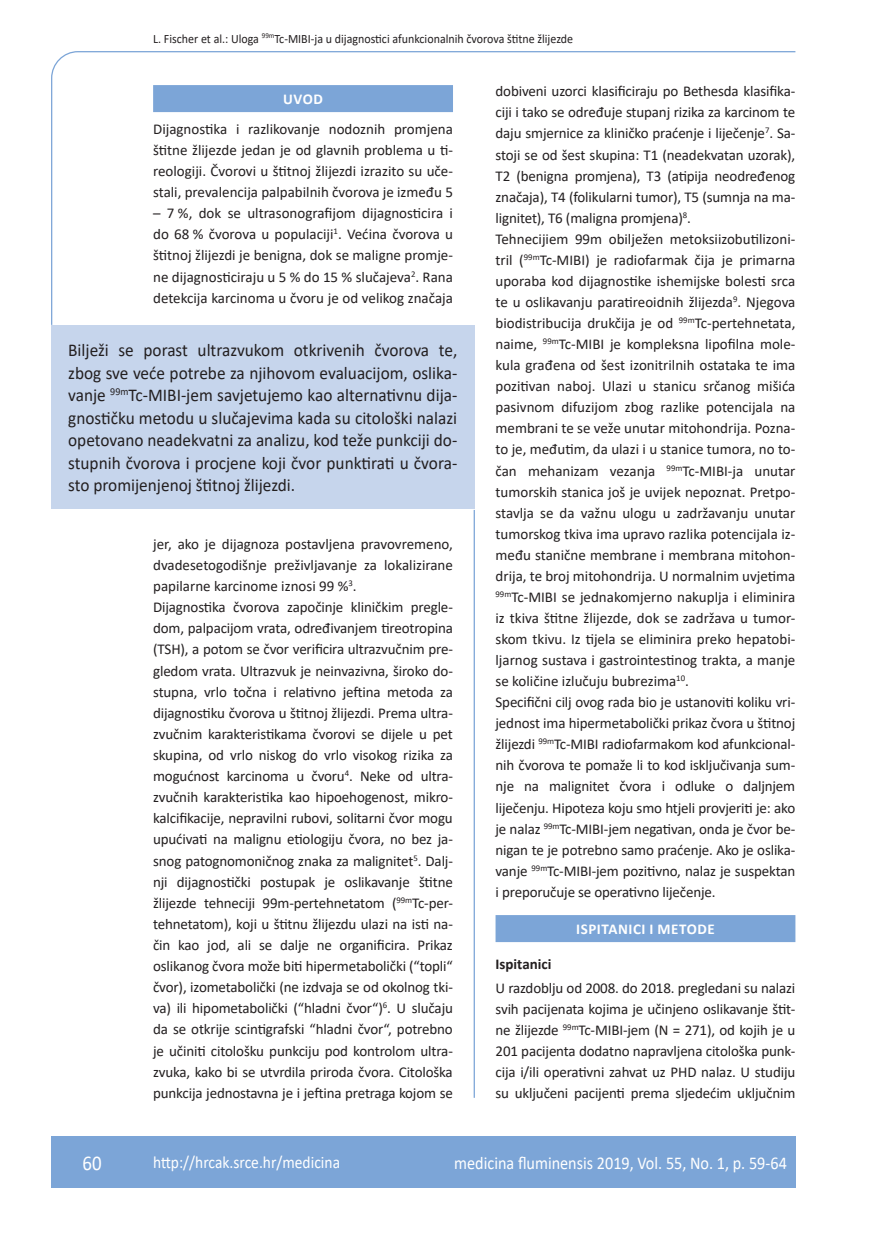
<style>
.page{position:relative;width:872px;height:1234px;background:#fff}
.page>*{position:absolute;margin:0;border:0;box-sizing:border-box;transform-origin:0 0}
.t1{font:21px "Calibri";color:#fff;scale:.9 1}
.anterfile{font:18px/22.5px "Calibri";color:#231f20;text-align:justify;scale:.96 1}
.t2{font:18px "Calibri";color:#fff;scale:.9 1}
.t3{font:17.25px "Calibri";color:#fff;scale:.9 1}
.osnovni_tekst{font:15px/21px "Calibri";letter-spacing:-.01em;color:#231f20;text-align:justify}
.naslov_ruler{font:700 15px "Calibri";letter-spacing:.04em;color:#fff}
.podnaslov{font:700 15px "Calibri";color:#231f20}
.glava{font:12.75px "Calibri";color:#231f20;scale:.94 1}
</style>
<div class="page">
<svg style="left:51px;top:51px;width:745px;height:275px"></svg>
<hr style="left:473px;top:510px;width:2px;height:587px;background:#7ca5d7">
<div style="left:51px;top:1135px;width:744px;height:51px;background:#7ca5d7"></div>
<div style="left:153px;top:85px;width:300px;height:27px;background:#7ca5d7"></div>
<div style="left:495px;top:914px;width:300px;height:27px;background:#7ca5d7"></div>
<div style="left:51px;top:325px;width:423px;height:184px;background:#c6d5ec"></div>
<p class="glava" style="left:153px;top:29px;width:448px">L. Fischer et al.: Uloga <sup>99m</sup>Tc-MIBI-ja u dijagnostici afunkcionalnih čvorova štitne žlijezde</p>
<p class="naslov_ruler" style="left:283px;top:88px;width:41px">UVOD</p>
<p class="osnovni_tekst" style="left:153px;top:118px;width:301px">Dijagnostika i razlikovanje nodoznih promjena štitne žlijezde jedan je od glavnih problema u ti&shy;reologiji. Čvorovi u štitnoj žlijezdi izrazito su uče&shy;stali, prevalencija palpabilnih čvorova je između 5</p>
<p class="osnovni_tekst" style="left:153px;top:202px;width:301px">– 7 %, dok se ultrasonografijom dijagnosticira i do 68 % čvorova u populaciji<sup>1</sup>. Većina čvorova u štitnoj žlijezdi je benigna, dok se maligne promje&shy;ne dijagnosticiraju u 5 % do 15 % slučajeva<sup>2</sup>. Rana detekcija karcinoma u čvoru je od velikog značaja</p>
<p class="anterfile" style="left:68px;top:338px;width:407px">Bilježi se porast ultrazvukom otkrivenih čvorova te, zbog sve veće potrebe za njihovom evaluacijom, oslika&shy;vanje <sup>99m</sup>Tc-MIBI-jem savjetujemo kao alternativnu dija&shy;gnostičku metodu u slučajevima kada su citološki nalazi opetovano neadekvatni za analizu, kod teže punkciji do&shy;stupnih čvorova i procjene koji čvor punktirati u čvora&shy;sto promijenjenoj štitnoj žlijezdi.</p>
<p class="osnovni_tekst" style="left:153px;top:532px;width:301px">jer, ako je dijagnoza postavljena pravovremeno, dvadesetogodišnje preživljavanje za lokalizirane papilarne karcinome iznosi 99 %<sup>3</sup>.</p>
<p class="osnovni_tekst" style="left:153px;top:596px;width:301px">Dijagnostika čvorova započinje kliničkim pregle&shy;dom, palpacijom vrata, određivanjem tireotropina (TSH), a potom se čvor verificira ultrazvučnim pre&shy;gledom vrata. Ultrazvuk je neinvazivna, široko do&shy;stupna, vrlo točna i relativno jeftina metoda za dijagnostiku čvorova u štitnoj žlijezdi. Prema ultra&shy;zvučnim karakteristikama čvorovi se dijele u pet skupina, od vrlo niskog do vrlo visokog rizika za mogućnost karcinoma u čvoru<sup>4</sup>. Neke od ultra&shy;zvučnih karakteristika kao hipoehogenost, mikro&shy;kalcifikacije, nepravilni rubovi, solitarni čvor mogu upućivati na malignu etiologiju čvora, no bez ja&shy;snog patognomoničnog znaka za malignitet<sup>5</sup>. Dalj&shy;nji dijagnostički postupak je oslikavanje štitne žlijezde tehneciji 99m-pertehnetatom (<sup>99m</sup>Tc-per&shy;tehnetatom), koji u štitnu žlijezdu ulazi na isti na&shy;čin kao jod, ali se dalje ne organificira. Prikaz oslikanog čvora može biti hipermetabolički (“topli“ čvor), izometabolički (ne izdvaja se od okolnog tki&shy;va) ili hipometabolički (“hladni čvor“)<sup>6</sup>. U slučaju da se otkrije scintigrafski “hladni čvor“, potrebno je učiniti citološku punkciju pod kontrolom ultra&shy;zvuka, kako bi se utvrdila priroda čvora. Citološka punkcija jednostavna je i jeftina pretraga kojom se</p>
<p class="osnovni_tekst" style="left:495px;top:80px;width:301px">dobiveni uzorci klasificiraju po Bethesda klasifika&shy;ciji i tako se određuje stupanj rizika za karcinom te daju smjernice za kliničko praćenje i liječenje<sup>7</sup>. Sa&shy;stoji se od šest skupina: T1 (neadekvatan uzorak), T2 (benigna promjena), T3 (atipija neodređenog značaja), T4 (folikularni tumor), T5 (sumnja na ma&shy;lignitet), T6 (maligna promjena)<sup>8</sup>.</p>
<p class="osnovni_tekst" style="left:495px;top:228px;width:301px">Tehnecijiem 99m obilježen metoksiizobutilizoni&shy;tril (<sup>99m</sup>Tc-MIBI) je radiofarmak čija je primarna uporaba kod dijagnostike ishemijske bolesti srca te u oslikavanju paratireoidnih žlijezda<sup>9</sup>. Njegova biodistribucija drukčija je od <sup>99m</sup>Tc-pertehnetata, naime, <sup>99m</sup>Tc-MIBI je kompleksna lipofilna mole&shy;kula građena od šest izonitrilnih ostataka te ima pozitivan naboj. Ulazi u stanicu srčanog mišića pasivnom difuzijom zbog razlike potencijala na membrani te se veže unutar mitohondrija. Pozna&shy;to je, međutim, da ulazi i u stanice tumora, no to&shy;čan mehanizam vezanja <sup>99m</sup>Tc-MIBI-ja unutar tumorskih stanica još je uvijek nepoznat. Pretpo&shy;stavlja se da važnu ulogu u zadržavanju unutar tumorskog tkiva ima upravo razlika potencijala iz&shy;među stanične membrane i membrana mitohon&shy;drija, te broj mitohondrija. U normalnim uvjetima <sup>99m</sup>Tc-MIBI se jednakomjerno nakuplja i eliminira iz tkiva štitne žlijezde, dok se zadržava u tumor&shy;skom tkivu. Iz tijela se eliminira preko hepatobi&shy;ljarnog sustava i gastrointestinog trakta, a manje se količine izlučuju bubrezima<sup>10</sup>.</p>
<p class="osnovni_tekst" style="left:495px;top:691px;width:301px">Specifični cilj ovog rada bio je ustanoviti koliku vri&shy;jednost ima hipermetabolički prikaz čvora u štitnoj žlijezdi <sup>99m</sup>Tc-MIBI radiofarmakom kod afunkcional&shy;nih čvorova te pomaže li to kod isključivanja sum&shy;nje na malignitet čvora i odluke o daljnjem liječenju. Hipoteza koju smo htjeli provjeriti je: ako je nalaz <sup>99m</sup>Tc-MIBI-jem negativan, onda je čvor be&shy;nigan te je potrebno samo praćenje. Ako je oslika&shy;vanje <sup>99m</sup>Tc-MIBI-jem pozitivno, nalaz je suspektan i preporučuje se operativno liječenje.</p>
<p class="naslov_ruler" style="left:576px;top:918px;width:140px">ISPITANICI I METODE</p>
<p class="podnaslov" style="left:495px;top:952px;width:57px">Ispitanici</p>
<p class="osnovni_tekst" style="left:495px;top:976px;width:301px">U razdoblju od 2008. do 2018. pregledani su nalazi svih pacijenata kojima je učinjeno oslikavanje štit&shy;ne žlijezde <sup>99m</sup>Tc-MIBI-jem (N = 271), od kojih je u 201 pacijenta dodatno napravljena citološka punk&shy;cija i/ili operativni zahvat uz PHD nalaz. U studiju su uključeni pacijenti prema sljedećim uključnim</p>
<p class="t1" style="left:82px;top:1147px;width:23px">60</p>
<p class="t3" style="left:153px;top:1149px;width:209px">http://hrcak.srce.hr/medicina</p>
<p class="t2" style="left:454px;top:1149px;width:371px">medicina fluminensis 2019, Vol. 55, No. 1, p. 59-64</p>
</div>
